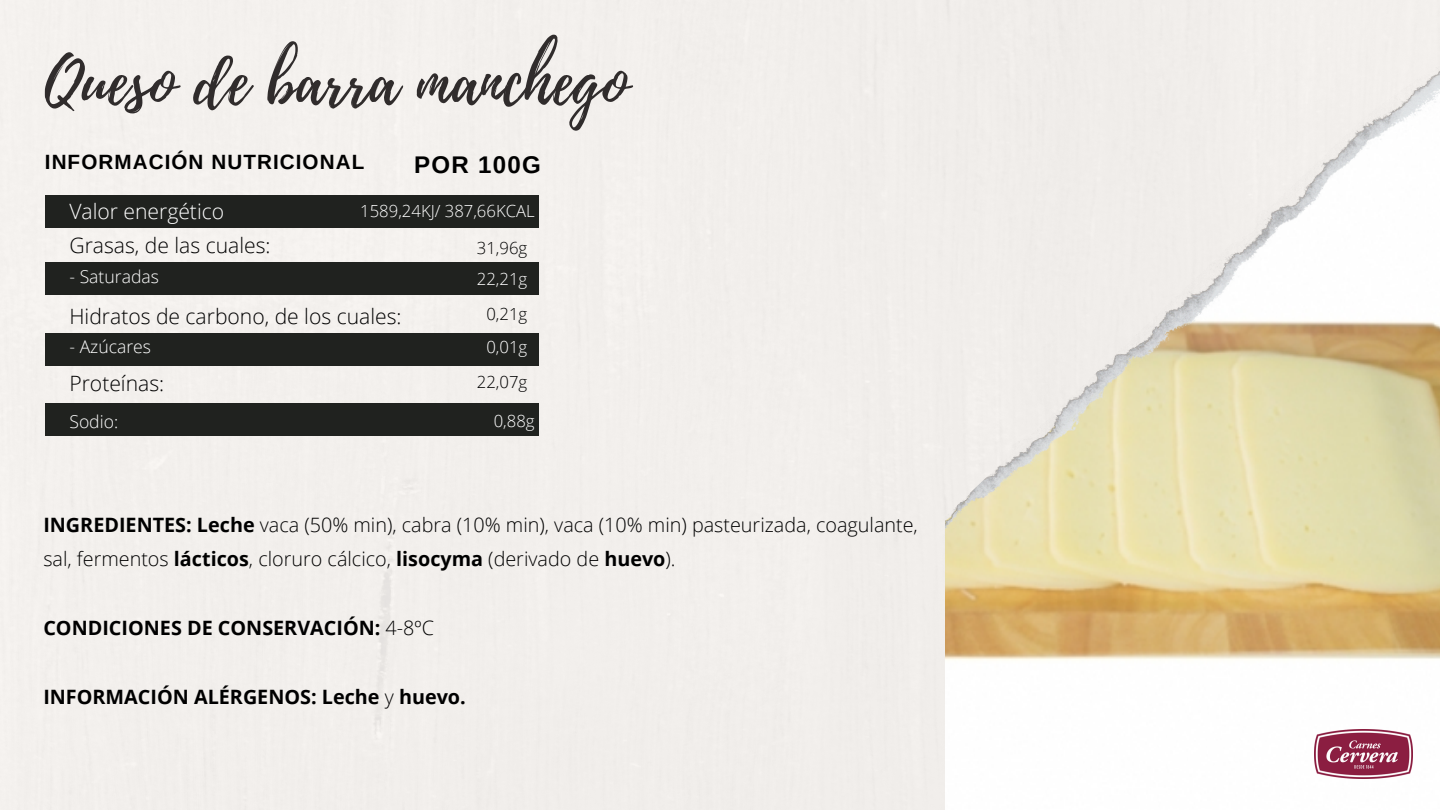
<style>
.page{position:relative;width:1440px;height:810px;background:#f2efec}
.page>*{position:absolute;margin:0;border:0;box-sizing:border-box;transform-origin:0 0}
.t1{font:66px "Playlist Script";color:#302c2c}
.t2{font:700 24.1px "Arimo";letter-spacing:.05em;color:#000}
.t3{font:300 21.1px "Open Sans";color:#000}
.t4{font:300 21.1px "Open Sans";color:#fff}
.t5{font:700 20.6px "Arimo";letter-spacing:.05em;color:#000}
.t6{font:300 19.8px/34.5px "Open Sans";color:#000}
.t7{font:700 19.8px "Open Sans";color:#000}
.t8{font:300 17.6px "Open Sans";color:#fff}
.t9{font:300 16.7px "Open Sans";color:#fff}
.t10{font:300 16.7px "Open Sans";color:#000}
.s1{font-weight:700}
.s2{font-weight:300}
</style>
<div class="page">
<img style="left:945px;top:585px;width:495px;height:225px">
<img style="left:945px;top:45px;width:495px;height:540px">
<div style="left:46px;top:195px;width:493px;height:33px;background:#20221f"></div>
<div style="left:46px;top:403px;width:493px;height:33px;background:#20221f"></div>
<div style="left:46px;top:333px;width:493px;height:32px;background:#20221f"></div>
<div style="left:46px;top:262px;width:493px;height:33px;background:#20221f"></div>
<img style="left:1314px;top:729px;width:99px;height:50px">
<p class="t1" style="left:45px;top:35px;width:585px">Queso de barra manchego</p>
<p class="t5" style="left:45px;top:150px;width:321px">INFORMACIÓN NUTRICIONAL</p>
<p class="t4" style="left:69px;top:197px;width:156px">Valor energético</p>
<p class="t2" style="left:414px;top:151px;width:128px">POR 100G</p>
<p class="t9" style="left:360px;top:200px;width:176px">1589,24KJ/ 387,66KCAL</p>
<p class="t3" style="left:69px;top:230px;width:203px">Grasas, de las cuales:</p>
<p class="t10" style="left:477px;top:236px;width:52px">31,96g</p>
<p class="t8" style="left:69px;top:264px;width:91px">- Saturadas</p>
<p class="t9" style="left:477px;top:267px;width:52px">22,21g</p>
<p class="t3" style="left:69px;top:301px;width:334px">Hidratos de carbono, de los cuales:</p>
<p class="t10" style="left:486px;top:303px;width:42px">0,21g</p>
<p class="t8" style="left:69px;top:334px;width:83px">- Azúcares</p>
<p class="t9" style="left:486px;top:335px;width:42px">0,01g</p>
<p class="t3" style="left:69px;top:368px;width:96px">Proteínas:</p>
<p class="t10" style="left:477px;top:371px;width:52px">22,07g</p>
<p class="t8" style="left:69px;top:409px;width:50px">Sodio:</p>
<p class="t9" style="left:494px;top:409px;width:42px">0,88g</p>
<p class="t6" style="left:43px;top:507px;width:876px"><span class="s1">INGREDIENTES: Leche</span> vaca (50% min), cabra (10% min), vaca (10% min) pasteurizada, coagulante, sal, fermentos <span class="s1">lácticos</span>, cloruro cálcico, <span class="s1">lisocyma</span> (derivado de <span class="s1">huevo</span>).</p>
<p class="t7" style="left:43px;top:614px;width:392px">CONDICIONES DE CONSERVACIÓN: <span class="s2">4-8ºC</span></p>
<p class="t7" style="left:43px;top:683px;width:424px">INFORMACIÓN ALÉRGENOS: Leche <span class="s2">y</span> huevo.</p>
</div>
